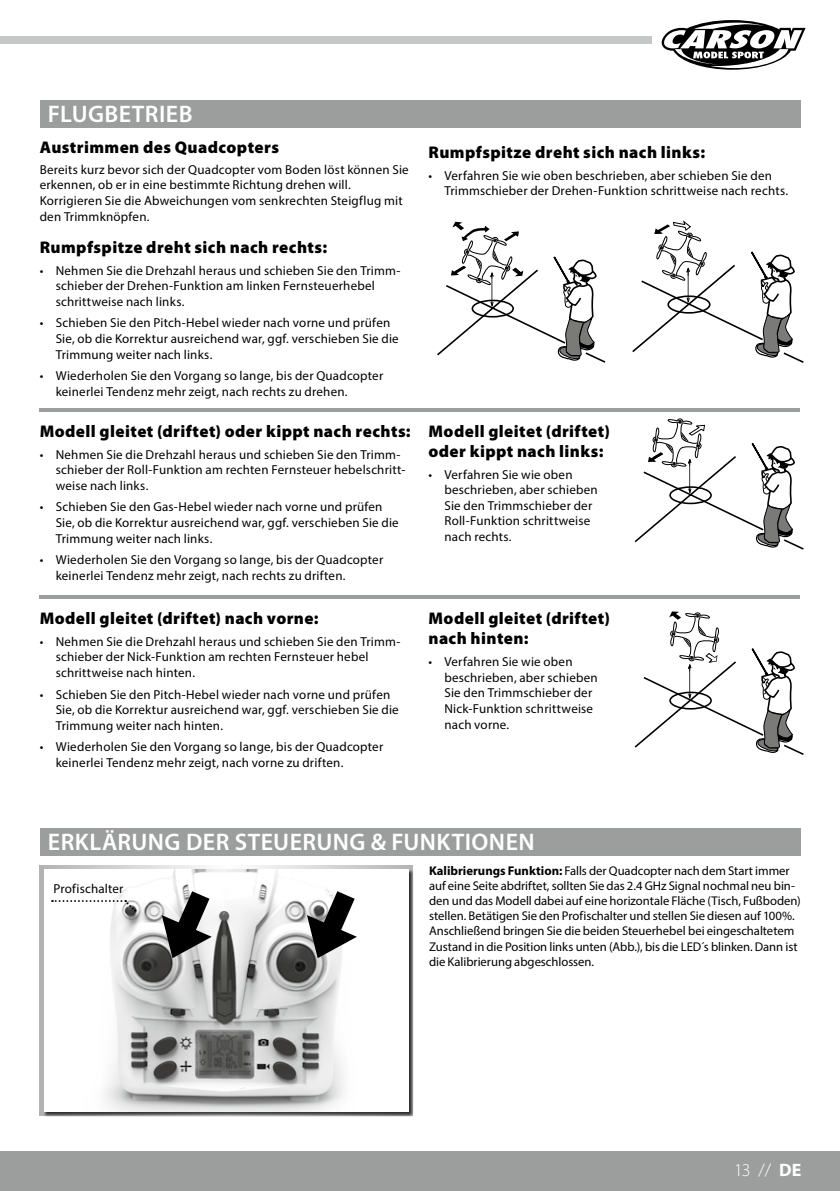
<style>
.page{position:relative;width:840px;height:1191px;background:#fff}
.page>*{position:absolute;margin:0;border:0;box-sizing:border-box;transform-origin:0 0}
.t1{font:600 24px "Myriad Pro";letter-spacing:.02em;color:#fff}
.t2{font:300 18px "Myriad Pro";color:#fff}
.t3{font:900 17px/20.2px "Myriad Pro";letter-spacing:.025em;color:#000}
.t4{font:13px/15.6px "Myriad Pro";letter-spacing:.015em;color:#000}
.t5{font:12.6px/15.2px "Myriad Pro";letter-spacing:-.005em;color:#000}
.s1{font-weight:700}
</style>
<div class="page">
<div style="left:0;top:1151px;width:839px;height:40px;background:#9c9d9d"></div>
<div style="left:0;top:36px;width:651px;height:8px;background:#c5c6c6"></div>
<svg style="left:679px;top:20px;width:126px;height:35px"></svg>
<div style="left:40px;top:100px;width:759px;height:28px;background:#9c9d9d"></div>
<hr style="left:40px;top:408px;width:759px;height:4px;background:#9c9d9d">
<hr style="left:40px;top:595px;width:759px;height:4px;background:#9c9d9d">
<svg style="left:651px;top:28px;width:136px;height:42px"></svg>
<svg style="left:40px;top:865px;width:372px;height:250px;background:#c9c9ca"></svg>
<div style="left:44px;top:869px;width:369px;height:247px;background:#000;opacity:.75"></div>
<div style="left:44px;top:869px;width:364px;height:242px;background:#fff"></div>
<img style="left:104px;top:869px;width:240px;height:242px">
<svg style="left:162px;top:891px;width:49px;height:67px"></svg>
<svg style="left:307px;top:891px;width:50px;height:67px"></svg>
<div style="left:40px;top:828px;width:759px;height:28px;background:#9c9d9d"></div>
<svg style="left:634px;top:418px;width:170px;height:132px"></svg>
<svg style="left:634px;top:611px;width:170px;height:144px"></svg>
<svg style="left:632px;top:220px;width:172px;height:143px"></svg>
<svg style="left:437px;top:222px;width:169px;height:141px"></svg>
<svg style="left:52px;top:900px;width:84px;height:12px"></svg>
<h1 class="t1" style="left:48px;top:99px;width:146px">FLUGBETRIEB</h1>
<h3 class="t3" style="left:40px;top:136px;width:241px">Austrimmen des Quadcopters</h3>
<p class="t4" style="left:40px;top:161px;width:370px">Bereits kurz bevor sich der Quadcopter vom Boden löst können Sie erkennen, ob er in eine bestimmte Richtung drehen will.<br>Korrigieren Sie die Abweichungen vom senkrechten Steigflug mit den Trimmknöpfen.</p>
<h3 class="t3" style="left:40px;top:236px;width:289px">Rumpfspitze dreht sich nach rechts:</h3>
<p class="t4" style="left:56px;top:262px;width:346px;text-indent:-16px">• Nehmen Sie die Drehzahl heraus und schieben Sie den Trimm&shy;schieber der Drehen-Funktion am linken Fernsteuerhebel schrittweise nach links.</p>
<p class="t4" style="left:56px;top:315px;width:344px;text-indent:-16px">• Schieben Sie den Pitch-Hebel wieder nach vorne und prüfen<br>Sie, ob die Korrektur ausreichend war, ggf. verschieben Sie die<br>Trimmung weiter nach links.</p>
<p class="t4" style="left:56px;top:368px;width:329px;text-indent:-16px">• Wiederholen Sie den Vorgang so lange, bis der Quadcopter keinerlei Tendenz mehr zeigt, nach rechts zu drehen.</p>
<h3 class="t3" style="left:40px;top:420px;width:372px">Modell gleitet (driftet) oder kippt nach rechts:</h3>
<p class="t4" style="left:56px;top:446px;width:351px;text-indent:-16px">• Nehmen Sie die Drehzahl heraus und schieben Sie den Trimm&shy;schieber der Roll-Funktion am rechten Fernsteuer hebelschritt&shy;weise nach links.</p>
<p class="t4" style="left:56px;top:499px;width:344px;text-indent:-16px">• Schieben Sie den Gas-Hebel wieder nach vorne und prüfen<br>Sie, ob die Korrektur ausreichend war, ggf. verschieben Sie die<br>Trimmung weiter nach links.</p>
<p class="t4" style="left:56px;top:552px;width:329px;text-indent:-16px">• Wiederholen Sie den Vorgang so lange, bis der Quadcopter keinerlei Tendenz mehr zeigt, nach rechts zu driften.</p>
<h3 class="t3" style="left:40px;top:607px;width:280px">Modell gleitet (driftet) nach vorne:</h3>
<p class="t4" style="left:56px;top:633px;width:346px;text-indent:-16px">• Nehmen Sie die Drehzahl heraus und schieben Sie den Trimm&shy;schieber der Nick-Funktion am rechten Fernsteuer hebel schrittweise nach hinten.</p>
<p class="t4" style="left:56px;top:686px;width:344px;text-indent:-16px">• Schieben Sie den Pitch-Hebel wieder nach vorne und prüfen<br>Sie, ob die Korrektur ausreichend war, ggf. verschieben Sie die<br>Trimmung weiter nach hinten.</p>
<p class="t4" style="left:56px;top:739px;width:329px;text-indent:-16px">• Wiederholen Sie den Vorgang so lange, bis der Quadcopter keinerlei Tendenz mehr zeigt, nach vorne zu driften.</p>
<h3 class="t3" style="left:428px;top:141px;width:278px">Rumpfspitze dreht sich nach links:</h3>
<p class="t4" style="left:444px;top:167px;width:345px;text-indent:-16px">• Verfahren Sie wie oben beschrieben, aber schieben Sie den<br>Trimmschieber der Drehen-Funktion schrittweise nach rechts.</p>
<h3 class="t3" style="left:428px;top:420px;width:183px">Modell gleitet (driftet) oder kippt nach links:</h3>
<p class="t4" style="left:444px;top:466px;width:155px;text-indent:-16px">• Verfahren Sie wie oben beschrieben, aber schieben<br>Sie den Trimmschieber der<br>Roll-Funktion schrittweise nach rechts.</p>
<h3 class="t3" style="left:428px;top:607px;width:183px">Modell gleitet (driftet) nach hinten:</h3>
<p class="t4" style="left:444px;top:653px;width:155px;text-indent:-16px">• Verfahren Sie wie oben beschrieben, aber schieben<br>Sie den Trimmschieber der<br>Nick-Funktion schrittweise nach vorne.</p>
<h1 class="t1" style="left:48px;top:826px;width:488px">ERKLÄRUNG DER STEUERUNG &amp; FUNKTIONEN</h1>
<p class="t5" style="left:429px;top:862px;width:373px"><span class="s1">Kalibrierungs Funktion:</span> Falls der Quadcopter nach dem Start immer auf eine Seite abdriftet, sollten Sie das 2.4 GHz Signal nochmal neu bin&shy;den und das Modell dabei auf eine horizontale Fläche (Tisch, Fußboden) stellen. Betätigen Sie den Profischalter und stellen Sie diesen auf 100%.<br>Anschließend bringen Sie die beiden Steuerhebel bei eingeschaltetem Zustand in die Position links unten (Abb.), bis die LED´s blinken. Dann ist die Kalibrierung abgeschlossen.</p>
<p class="t4" style="left:53px;top:880px;width:72px">Profischalter</p>
<h2 class="t2" style="left:733px;top:1159px;width:57px">13 // <span class="s1">DE</span></h2>
</div>
